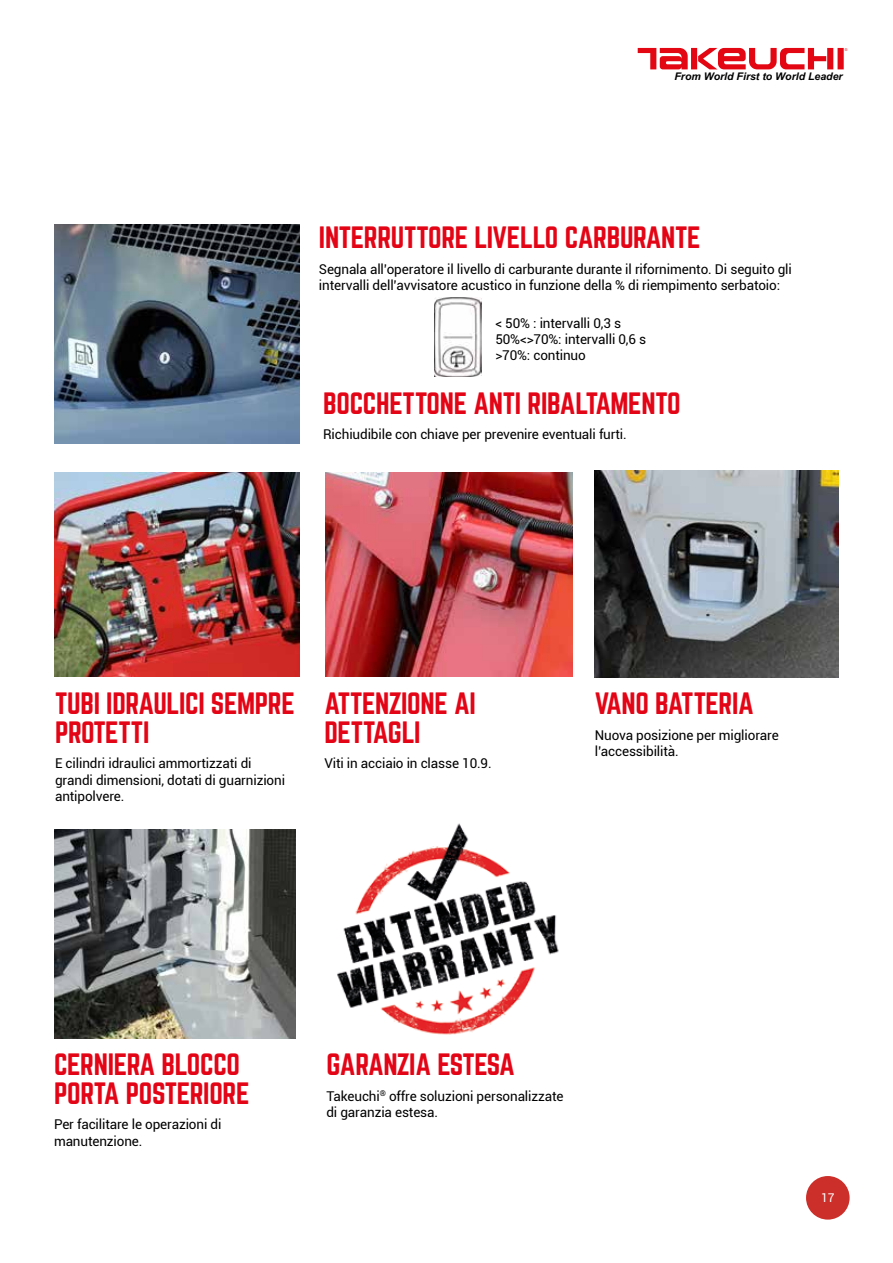
<style>
.page{position:relative;width:893px;height:1263px;background:#fff}
.page>*{position:absolute;margin:0;border:0;box-sizing:border-box;transform-origin:0 0}
.t1{font:27px/28.5px "Norwester";letter-spacing:-.01em;color:#e30516}
.t2{font:27px "Norwester";letter-spacing:-.035em;color:#e30516}
.t3{font:13.5px/16.2px "Roboto";letter-spacing:-.01em;color:#000}
.t4{font:12px "Roboto";color:#fff}
.t5{font:italic 700 10.5px "Arial";color:#000}
</style>
<div class="page">
<div style="left:837px;top:48px;width:7px;height:21px;background:#e30613"></div>
<div style="left:827px;top:48px;width:6px;height:21px;background:#e30613"></div>
<div style="left:691px;top:48px;width:6px;height:21px;background:#e30613"></div>
<svg style="left:698px;top:48px;width:128px;height:21px"></svg>
<svg style="left:638px;top:48px;width:50px;height:21px"></svg>
<img style="left:55px;top:829px;width:241px;height:210px">
<img style="left:595px;top:471px;width:244px;height:206px">
<img style="left:54px;top:473px;width:246px;height:203px">
<img style="left:337px;top:823px;width:222px;height:212px">
<img style="left:326px;top:472px;width:246px;height:204px">
<img style="left:435px;top:298px;width:46px;height:78px">
<img style="left:54px;top:224px;width:246px;height:219px">
<div style="left:806px;top:1176px;width:44px;height:43px;background:#cc2f29;border-radius:50%"></div>
<p class="t5" style="left:674px;top:69px;width:170px">From World First to World Leader</p>
<h1 class="t1" style="left:319px;top:224px;width:383px">INTERRUTTORE LIVELLO CARBURANTE</h1>
<p class="t3" style="left:319px;top:260px;width:474px">Segnala all’operatore il livello di carburante durante il rifornimento. Di seguito gli intervalli dell’avvisatore acustico in funzione della % di riempimento serbatoio:</p>
<p class="t3" style="left:495px;top:314px;width:152px">&lt; 50% : intervalli 0,3 s<br>50%&lt;&gt;70%: intervalli 0,6 s &gt;70%: continuo</p>
<h1 class="t1" style="left:323px;top:390px;width:359px">BOCCHETTONE ANTI RIBALTAMENTO</h1>
<p class="t3" style="left:323px;top:426px;width:305px">Richiudibile con chiave per prevenire eventuali furti.</p>
<h1 class="t1" style="left:55px;top:690px;width:241px">TUBI IDRAULICI SEMPRE<br>PROTETTI</h1>
<p class="t3" style="left:55px;top:755px;width:231px">E cilindri idraulici ammortizzati di grandi dimensioni, dotati di guarnizioni antipolvere.</p>
<h1 class="t1" style="left:324px;top:690px;width:153px">ATTENZIONE AI<br>DETTAGLI</h1>
<p class="t3" style="left:324px;top:755px;width:169px">Viti in acciaio in classe 10.9.</p>
<h1 class="t1" style="left:595px;top:690px;width:161px">VANO BATTERIA</h1>
<p class="t3" style="left:595px;top:726px;width:186px">Nuova posizione per migliorare l’accessibilità.</p>
<h1 class="t1" style="left:54px;top:1051px;width:197px">CERNIERA BLOCCO<br>PORTA POSTERIORE</h1>
<p class="t3" style="left:54px;top:1116px;width:169px">Per facilitare le operazioni di manutenzione.</p>
<h1 class="t2" style="left:326px;top:1052px;width:190px">GARANZIA ESTESA</h1>
<p class="t3" style="left:326px;top:1087px;width:239px">Takeuchi<sup>®</sup> offre soluzioni personalizzate di garanzia estesa.</p>
<p class="t4" style="left:821px;top:1190px;width:15px">17</p>
</div>
